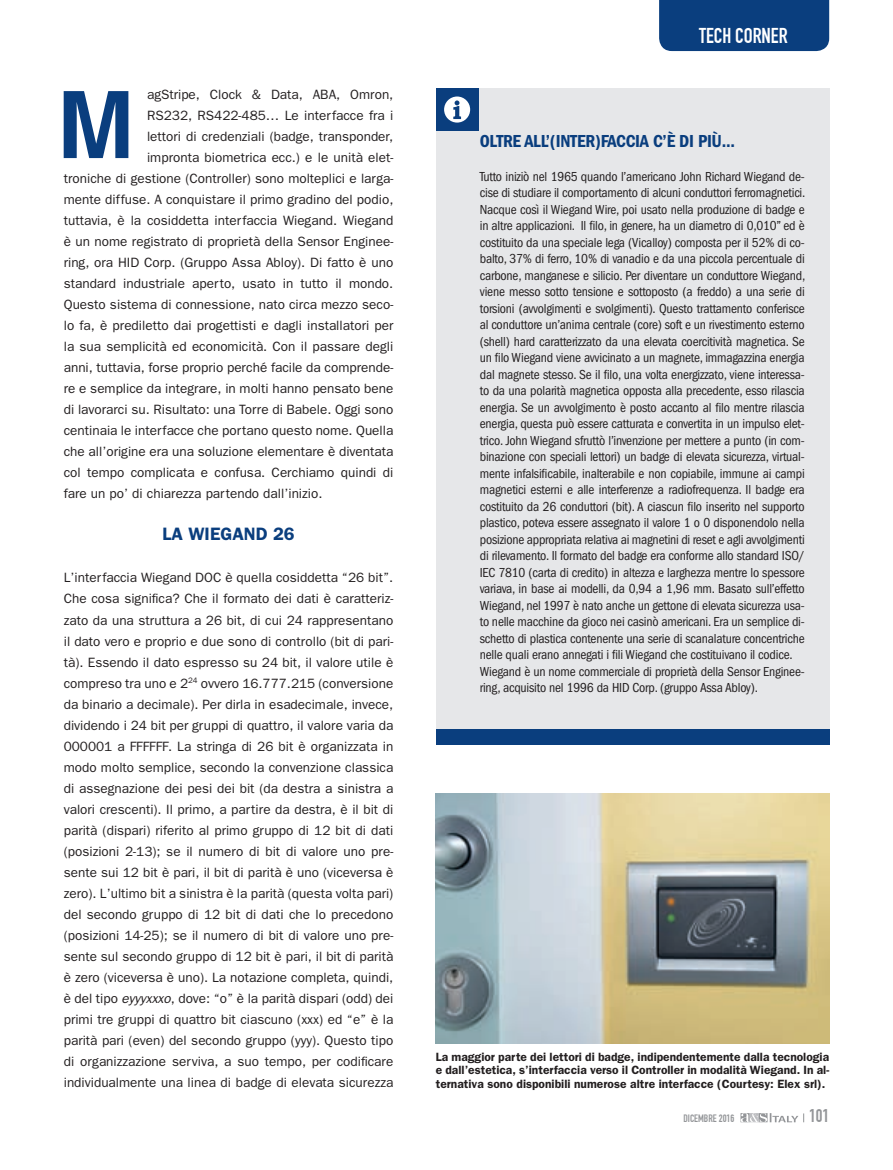
<style>
.page{position:relative;width:893px;height:1170px;background:#fff}
.page>*{position:absolute;margin:0;border:0;box-sizing:border-box;transform-origin:0 0}
.t1{font:700 93px "Helvetica";color:#0a3e7e}
.t2{font:21px "DIN Engschrift LT Alternate";color:#fff}
.t3{font:600 condensed 18px "Franklin Gothic";letter-spacing:-.015em;color:#0a3e7e}
.t4{font:600 18px "Franklin Gothic";color:#0a3e7e}
.t5{font:18px "DIN Engschrift LT Alternate";color:#939598}
.t6{font:13.5px/21px "Franklin Gothic";color:#231f20;text-align:justify}
.t7{font:condensed 13.5px/16.5px "Franklin Gothic";letter-spacing:-.015em;color:#231f20}
.t8{font:600 12px/13.5px "Franklin Gothic";color:#231f20;text-align:justify}
.t9{font:10.5px "DIN Engschrift LT Alternate";color:#939598}
.s1{font-style:italic}
</style>
<div class="page">
<div style="left:659px;top:0;width:170px;height:51px;background:#0a3e7e"></div>
<svg style="left:741px;top:1113px;width:63px;height:9px"></svg>
<img style="left:436px;top:793px;width:393px;height:250px">
<div style="left:436px;top:88px;width:393px;height:649px;background:#e6e7e9"></div>
<div style="left:436px;top:88px;width:42px;height:43px;background:#0a3e7e"></div>
<svg style="left:444px;top:96px;width:26px;height:27px"></svg>
<div style="left:436px;top:729px;width:393px;height:15px;background:#0a3e7e"></div>
<p class="t6" style="left:147px;top:85px;width:248px">agStripe, Clock &amp; Data, ABA, Omron,</p>
<p class="t6" style="left:147px;top:106px;width:248px">RS232, RS422-485… Le interfacce fra i</p>
<p class="t6" style="left:147px;top:127px;width:248px">lettori di credenziali (badge, transponder,</p>
<p class="t6" style="left:147px;top:148px;width:248px">impronta biometrica ecc.) e le unità elet-</p>
<p class="t6" style="left:64px;top:169px;width:331px">troniche di gestione (Controller) sono molteplici e larga-</p>
<p class="t6" style="left:64px;top:190px;width:331px">mente diffuse. A conquistare il primo gradino del podio,</p>
<p class="t6" style="left:64px;top:211px;width:331px">tuttavia, è la cosiddetta interfaccia Wiegand. Wiegand</p>
<p class="t6" style="left:64px;top:232px;width:331px">è un nome registrato di proprietà della Sensor Enginee-</p>
<p class="t6" style="left:64px;top:253px;width:331px">ring, ora HID Corp. (Gruppo Assa Abloy). Di fatto è uno</p>
<p class="t6" style="left:64px;top:274px;width:331px">standard industriale aperto, usato in tutto il mondo.</p>
<p class="t6" style="left:64px;top:295px;width:331px">Questo sistema di connessione, nato circa mezzo seco-</p>
<p class="t6" style="left:64px;top:316px;width:331px">lo fa, è prediletto dai progettisti e dagli installatori per</p>
<p class="t6" style="left:64px;top:337px;width:331px">la sua semplicità ed economicità. Con il passare degli</p>
<p class="t6" style="left:64px;top:358px;width:331px">anni, tuttavia, forse proprio perché facile da comprende-</p>
<p class="t6" style="left:64px;top:379px;width:331px">re e semplice da integrare, in molti hanno pensato bene</p>
<p class="t6" style="left:64px;top:400px;width:331px">di lavorarci su. Risultato: una Torre di Babele. Oggi sono</p>
<p class="t6" style="left:64px;top:421px;width:331px">centinaia le interfacce che portano questo nome. Quella</p>
<p class="t6" style="left:64px;top:442px;width:331px">che all’origine era una soluzione elementare è diventata</p>
<p class="t6" style="left:64px;top:463px;width:331px">col tempo complicata e confusa. Cerchiamo quindi di</p>
<p class="t6" style="left:64px;top:484px;width:260px">fare un po’ di chiarezza partendo dall’inizio.</p>
<h3 class="t4" style="left:162px;top:528px;width:134px">LA WIEGAND 26</h3>
<p class="t6" style="left:64px;top:568px;width:331px">L’interfaccia Wiegand DOC è quella cosiddetta “26 bit”.<br>Che cosa significa? Che il formato dei dati è caratteriz&shy;zato da una struttura a 26 bit, di cui 24 rappresentano il dato vero e proprio e due sono di controllo (bit di pari&shy;tà). Essendo il dato espresso su 24 bit, il valore utile è compreso tra uno e 2<sup>24</sup> ovvero 16.777.215 (conversione da binario a decimale). Per dirla in esadecimale, invece, dividendo i 24 bit per gruppi di quattro, il valore varia da 000001 a FFFFFF. La stringa di 26 bit è organizzata in modo molto semplice, secondo la convenzione classica di assegnazione dei pesi dei bit (da destra a sinistra a valori crescenti). Il primo, a partire da destra, è il bit di parità (dispari) riferito al primo gruppo di 12 bit di dati (posizioni 2-13); se il numero di bit di valore uno pre&shy;sente sui 12 bit è pari, il bit di parità è uno (viceversa è zero). L’ultimo bit a sinistra è la parità (questa volta pari) del secondo gruppo di 12 bit di dati che lo precedono (posizioni 14-25); se il numero di bit di valore uno pre&shy;sente sul secondo gruppo di 12 bit è pari, il bit di parità è zero (viceversa è uno). La notazione completa, quindi, è del tipo <span class="s1">eyyyxxxo</span>, dove: “o” è la parità dispari (odd) dei primi tre gruppi di quattro bit ciascuno (xxx) ed “e” è la parità pari (even) del secondo gruppo (yyy). Questo tipo di organizzazione serviva, a suo tempo, per codificare individualmente una linea di badge di elevata sicurezza</p>
<h1 class="t1" style="left:57px;top:86px;width:79px">M</h1>
<h2 class="t2" style="left:699px;top:23px;width:90px">TECH CORNER</h2>
<h3 class="t3" style="left:480px;top:135px;width:257px">OLTRE ALL’(INTER)FACCIA C’È DI PIÙ...</h3>
<p class="t7" style="left:480px;top:169px;width:327px">Tutto iniziò nel 1965 quando l’americano John Richard Wiegand de&shy;cise di studiare il comportamento di alcuni conduttori ferromagnetici.<br>Nacque così il Wiegand Wire, poi usato nella produzione di badge e in altre applicazioni. Il filo, in genere, ha un diametro di 0,010” ed è costituito da una speciale lega (Vicalloy) composta per il 52% di co&shy;balto, 37% di ferro, 10% di vanadio e da una piccola percentuale di carbone, manganese e silicio. Per diventare un conduttore Wiegand, viene messo sotto tensione e sottoposto (a freddo) a una serie di torsioni (avvolgimenti e svolgimenti). Questo trattamento conferisce al conduttore un’anima centrale (core) soft e un rivestimento esterno (shell) hard caratterizzato da una elevata coercitività magnetica. Se un filo Wiegand viene avvicinato a un magnete, immagazzina energia dal magnete stesso. Se il filo, una volta energizzato, viene interessa&shy;to da una polarità magnetica opposta alla precedente, esso rilascia energia. Se un avvolgimento è posto accanto al filo mentre rilascia energia, questa può essere catturata e convertita in un impulso elet&shy;trico. John Wiegand sfruttò l’invenzione per mettere a punto (in com&shy;binazione con speciali lettori) un badge di elevata sicurezza, virtual&shy;mente infalsificabile, inalterabile e non copiabile, immune ai campi magnetici esterni e alle interferenze a radiofrequenza. Il badge era costituito da 26 conduttori (bit). A ciascun filo inserito nel supporto plastico, poteva essere assegnato il valore 1 o 0 disponendolo nella posizione appropriata relativa ai magnetini di reset e agli avvolgimenti di rilevamento. Il formato del badge era conforme allo standard ISO/ IEC 7810 (carta di credito) in altezza e larghezza mentre lo spessore variava, in base ai modelli, da 0,94 a 1,96 mm. Basato sull’effetto Wiegand, nel 1997 è nato anche un gettone di elevata sicurezza usa&shy;to nelle macchine da gioco nei casinò americani. Era un semplice di&shy;schetto di plastica contenente una serie di scanalature concentriche nelle quali erano annegati i fili Wiegand che costituivano il codice.<br>Wiegand è un nome commerciale di proprietà della Sensor Enginee&shy;ring, acquisito nel 1996 da HID Corp. (gruppo Assa Abloy).</p>
<p class="t8" style="left:436px;top:1050px;width:395px">La maggior parte dei lettori di badge, indipendentemente dalla tecnologia e dall’estetica, s’interfaccia verso il Controller in modalità Wiegand. In al&shy;ternativa sono disponibili numerose altre interfacce (Courtesy: Elex srl).</p>
<p class="t9" style="left:683px;top:1112px;width:53px">DICEMBRE 2016</p>
<h3 class="t5" style="left:809px;top:1105px;width:22px">101</h3>
</div>
